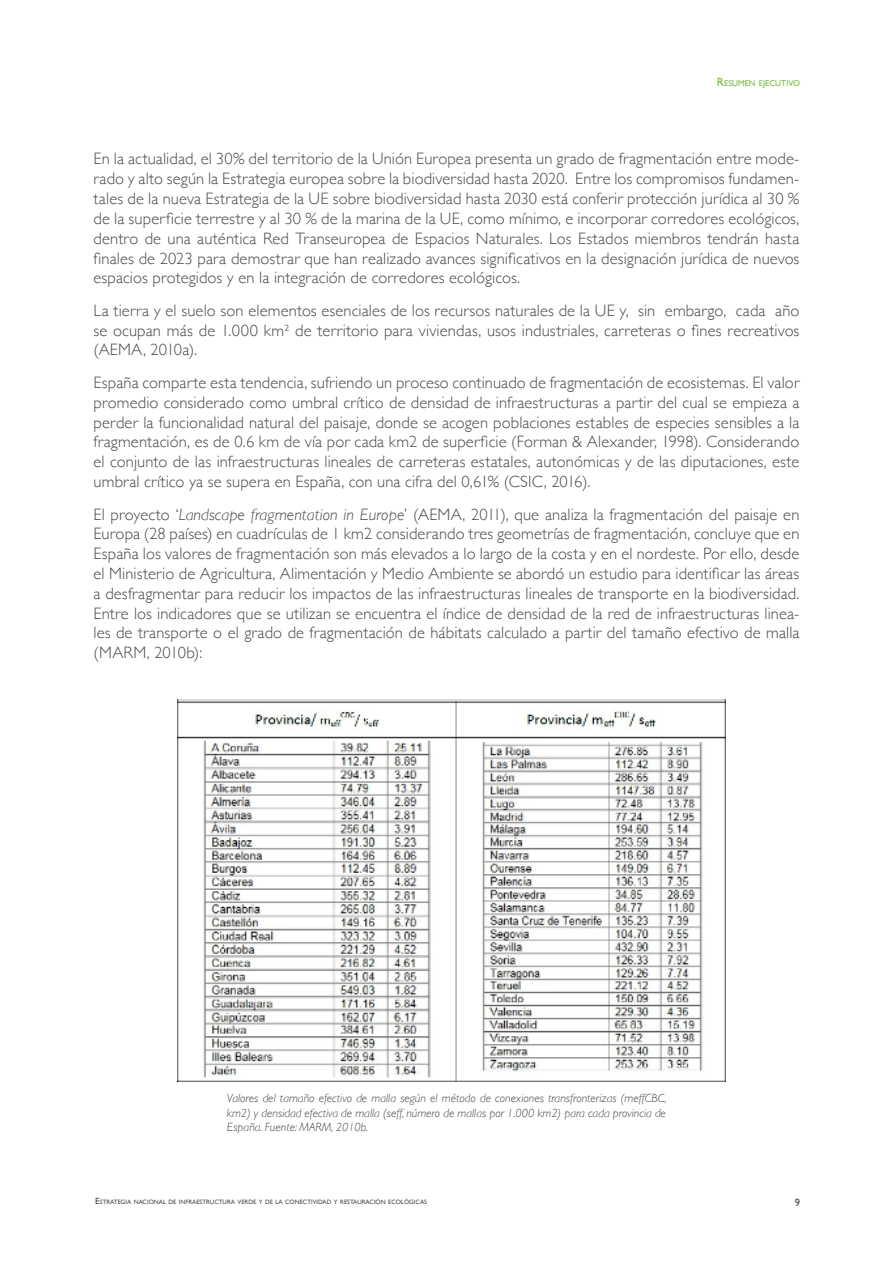
<style>
.page{position:relative;width:893px;height:1263px;background:#fff}
.page>*{position:absolute;margin:0;border:0;box-sizing:border-box;transform-origin:0 0}
.t1{font:300 16.5px/19.8px "Gill Sans";letter-spacing:.01em;color:#4a4948;text-align:justify}
.t2{font:italic 300 12px/14.4px "Gill Sans";color:#4a4948;text-align:justify}
.t3{font:10.5px "Gill Sans";color:#4a4948}
.t4{font:8.4px "Gill Sans";color:#79b942}
.t5{font:6.3px "Gill Sans";color:#4a4948}
.s1{font-size:12px}
.s2{font-style:italic}
.s3{font-size:9px}
</style>
<div class="page">
<img style="left:177px;top:699px;width:548px;height:383px">
<p class="t4" style="left:717px;top:78px;width:85px"><span class="s1">R</span>ESUMEN EJECUTIVO</p>
<p class="t1" style="left:94px;top:148px;width:707px">En la actualidad, el 30% del territorio de la Unión Europea presenta un grado de fragmentación entre mode&shy;rado y alto según la Estrategia europea sobre la biodiversidad hasta 2020. Entre los compromisos fundamen&shy;tales de la nueva Estrategia de la UE sobre biodiversidad hasta 2030 está conferir protección jurídica al 30 % de la superficie terrestre y al 30 % de la marina de la UE, como mínimo, e incorporar corredores ecológicos, dentro de una auténtica Red Transeuropea de Espacios Naturales. Los Estados miembros tendrán hasta finales de 2023 para demostrar que han realizado avances significativos en la designación jurídica de nuevos espacios protegidos y en la integración de corredores ecológicos.</p>
<p class="t1" style="left:94px;top:300px;width:707px">La tierra y el suelo son elementos esenciales de los recursos naturales de la UE y, sin embargo, cada año se ocupan más de 1.000 km² de territorio para viviendas, usos industriales, carreteras o fines recreativos (AEMA, 2010a).</p>
<p class="t1" style="left:94px;top:372px;width:707px">España comparte esta tendencia, sufriendo un proceso continuado de fragmentación de ecosistemas. El valor promedio considerado como umbral crítico de densidad de infraestructuras a partir del cual se empieza a perder la funcionalidad natural del paisaje, donde se acogen poblaciones estables de especies sensibles a la fragmentación, es de 0.6 km de vía por cada km2 de superficie (Forman &amp; Alexander, 1998). Considerando el conjunto de las infraestructuras lineales de carreteras estatales, autonómicas y de las diputaciones, este umbral crítico ya se supera en España, con una cifra del 0,61% (CSIC, 2016).</p>
<p class="t1" style="left:94px;top:503px;width:707px">El proyecto ‘<span class="s2">Landscape fragmentation in Europe</span>’ (AEMA, 2011), que analiza la fragmentación del paisaje en Europa (28 países) en cuadrículas de 1 km2 considerando tres geometrías de fragmentación, concluye que en España los valores de fragmentación son más elevados a lo largo de la costa y en el nordeste. Por ello, desde el Ministerio de Agricultura, Alimentación y Medio Ambiente se abordó un estudio para identificar las áreas a desfragmentar para reducir los impactos de las infraestructuras lineales de transporte en la biodiversidad.<br>Entre los indicadores que se utilizan se encuentra el índice de densidad de la red de infraestructuras linea&shy;les de transporte o el grado de fragmentación de hábitats calculado a partir del tamaño efectivo de malla (MARM, 2010b):</p>
<p class="t2" style="left:227px;top:1091px;width:441px">Valores del tamaño efectivo de malla según el método de conexiones transfronterizas (meffCBC, km2) y densidad efectiva de malla (seff, número de mallas por 1.000 km2) para cada provincia de España. Fuente: MARM, 2010b.</p>
<p class="t5" style="left:95px;top:1198px;width:333px"><span class="s3">E</span>STRATEGIA NACIONAL DE INFRAESTRUCTURA VERDE Y DE LA CONECTIVIDAD Y RESTAURACIÓN ECOLÓGICAS</p>
<p class="t3" style="left:795px;top:1196px;width:7px">9</p>
</div>
